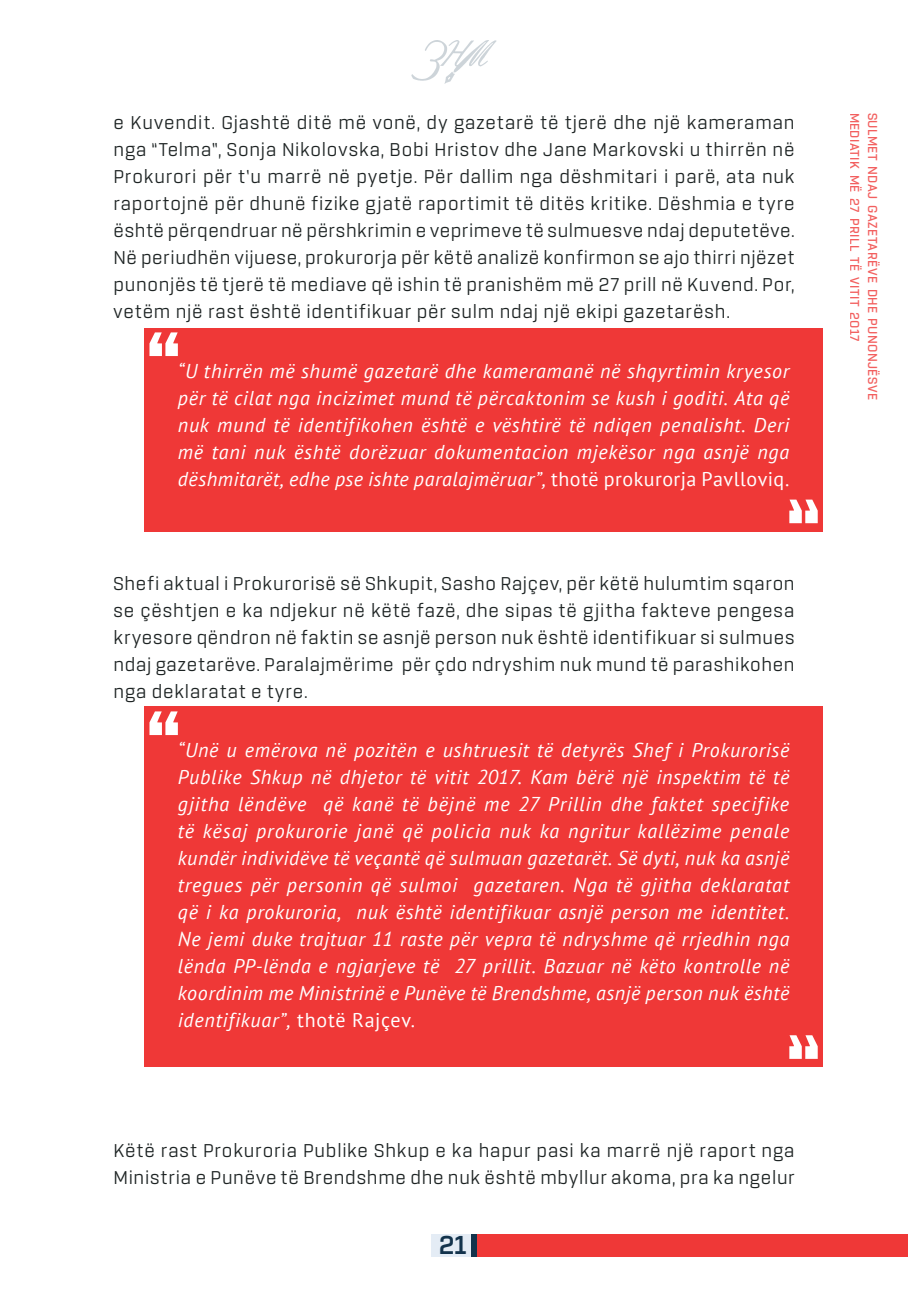
<style>
.page{position:relative;width:908px;height:1304px;background:#fff}
.page>*{position:absolute;margin:0;border:0;box-sizing:border-box;transform-origin:0 0}
.t1{font:700 28px "Rogan";color:#13334c}
.Body_Text{font:20px/27px "Rogan";letter-spacing:.04em;color:#1d2323;text-align:justify}
.Body_Text-2{font:italic 20px/27px "PT Sans";letter-spacing:.03em;color:#fff;text-align:justify}
.t2{font:600 14px "Rogan";letter-spacing:.035em;color:#ef3837}
.s1{font-style:normal}
</style>
<div class="page">
<div style="left:431px;top:1234px;width:45px;height:23px;background:#e4ecf5"></div>
<div style="left:476px;top:1234px;width:431px;height:23px;background:#ef3837"></div>
<div style="left:471px;top:1234px;width:5px;height:23px;background:#13334c"></div>
<svg style="left:411px;top:40px;width:85px;height:44px"></svg>
<div style="left:144px;top:328px;width:678px;height:203px;background:#ef3837"></div>
<svg style="left:149px;top:332px;width:29px;height:24px"></svg>
<svg style="left:789px;top:500px;width:28px;height:23px"></svg>
<div style="left:144px;top:707px;width:678px;height:360px;background:#ef3837"></div>
<svg style="left:149px;top:711px;width:29px;height:24px"></svg>
<svg style="left:789px;top:1035px;width:28px;height:24px"></svg>
<p class="Body_Text" style="left:113px;top:109px;width:682px">e Kuvendit. Gjashtë ditë më vonë, dy gazetarë të tjerë dhe një kameraman nga “Telma”, Sonja Nikolovska, Bobi Hristov dhe Jane Markovski u thirrën në Prokurori për t’u marrë në pyetje. Për dallim nga dëshmitari i parë, ata nuk raportojnë për dhunë fizike gjatë raportimit të ditës kritike. Dëshmia e tyre është përqendruar në përshkrimin e veprimeve të sulmuesve ndaj deputetëve.<br>Në periudhën vijuese, prokurorja për këtë analizë konfirmon se ajo thirri njëzet punonjës të tjerë të mediave që ishin të pranishëm më 27 prill në Kuvend. Por, vetëm një rast është identifikuar për sulm ndaj një ekipi gazetarësh.</p>
<p class="Body_Text-2" style="left:178px;top:357px;width:612px">“U thirrën më shumë gazetarë dhe kameramanë në shqyrtimin kryesor për të cilat nga incizimet mund të përcaktonim se kush i goditi. Ata që nuk mund të identifikohen është e vështirë të ndiqen penalisht. Deri më tani nuk është dorëzuar dokumentacion mjekësor nga asnjë nga dëshmitarët, edhe pse ishte paralajmëruar”, <span class="s1">thotë prokurorja Pavlloviq.</span></p>
<p class="Body_Text" style="left:113px;top:570px;width:682px">Shefi aktual i Prokurorisë së Shkupit, Sasho Rajçev, për këtë hulumtim sqaron se çështjen e ka ndjekur në këtë fazë, dhe sipas të gjitha fakteve pengesa kryesore qëndron në faktin se asnjë person nuk është identifikuar si sulmues ndaj gazetarëve. Paralajmërime për çdo ndryshim nuk mund të parashikohen nga deklaratat e tyre.</p>
<p class="Body_Text-2" style="left:178px;top:736px;width:612px">“Unë u emërova në pozitën e ushtruesit të detyrës Shef i Prokurorisë Publike Shkup në dhjetor të vitit 2017. Kam bërë një inspektim të të gjitha lëndëve që kanë të bëjnë me 27 Prillin dhe faktet specifike të kësaj prokurorie janë që policia nuk ka ngritur kallëzime penale kundër individëve të veçantë që sulmuan gazetarët. Së dyti, nuk ka asnjë tregues për personin që sulmoi gazetaren. Nga të gjitha deklaratat që i ka prokuroria, nuk është identifikuar asnjë person me identitet.<br>Ne jemi duke trajtuar 11 raste për vepra të ndryshme që rrjedhin nga lënda PP-lënda e ngjarjeve të 27 prillit. Bazuar në këto kontrolle në koordinim me Ministrinë e Punëve të Brendshme, asnjë person nuk është identifikuar”, <span class="s1">thotë Rajçev.</span></p>
<p class="Body_Text" style="left:113px;top:1137px;width:682px">Këtë rast Prokuroria Publike Shkup e ka hapur pasi ka marrë një raport nga<br>Ministria e Punëve të Brendshme dhe nuk është mbyllur akoma, pra ka ngelur</p>
<p class="t1" style="left:438px;top:1230px;width:29px">21</p>
<p class="t2" style="left:862px;top:113px;width:230px;rotate:90deg">MEDIATIK MË 27 PRILL TË VITIT 2017</p>
<p class="t2" style="left:880px;top:113px;width:289px;rotate:90deg">SULMET NDAJ GAZETARËVE DHE PUNONJËSVE</p>
</div>
